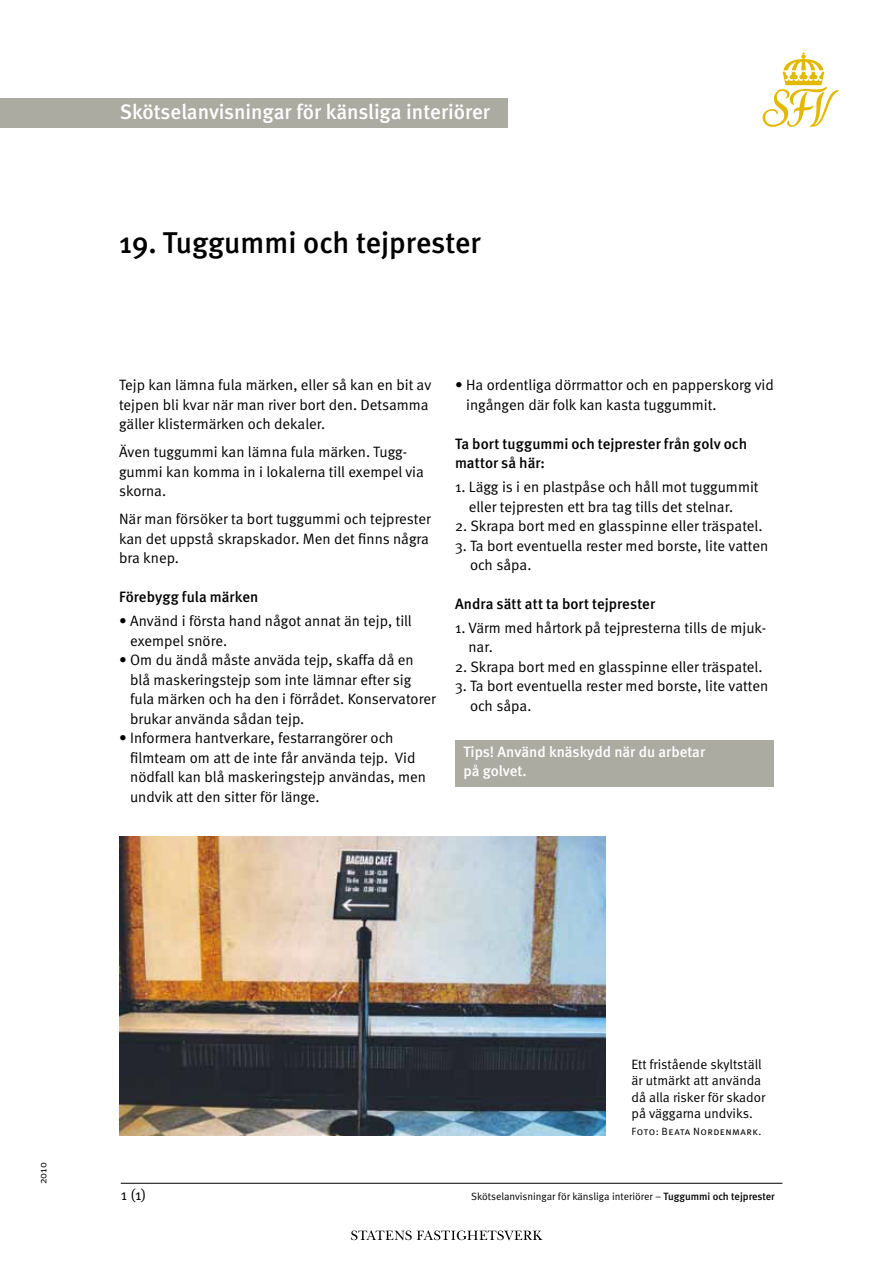
<style>
.page{position:relative;width:893px;height:1263px;background:#fff}
.page>*{position:absolute;margin:0;border:0;box-sizing:border-box;transform-origin:0 0}
.t1{font:500 30px "Meta";color:#000}
.t2{font:500 21px "Meta";color:#fff}
.t3{font:15px/19.5px "Meta Normal";color:#000}
.t4{font:500 15px/19.5px "Meta";letter-spacing:.005em;color:#000}
.t5{font:500 15px/19.5px "Meta";color:#fff}
.t6{font:13.5px/16.5px "Meta Normal";color:#000}
.t7{font:10.5px "Meta Normal";color:#000}
.t8{font:10.5px "Meta Normal Caps";letter-spacing:.045em;color:#000}
.s1{font-family:"Meta";font-weight:500}
</style>
<div class="page">
<div style="left:0;top:98px;width:508px;height:30px;background:#acaba1"></div>
<svg style="left:763px;top:52px;width:76px;height:75px"></svg>
<svg style="left:351px;top:1230px;width:191px;height:10px"></svg>
<hr style="left:121px;top:1183px;width:661px;height:1px;background:#000">
<img style="left:119px;top:837px;width:487px;height:298px">
<div style="left:455px;top:740px;width:319px;height:47px;background:#acaba1"></div>
<h2 class="t2" style="left:120px;top:99px;width:372px">Skötselanvisningar för känsliga interiörer</h2>
<h1 class="t1" style="left:119px;top:225px;width:363px">19. Tuggummi och tejprester</h1>
<p class="t3" style="left:119px;top:375px;width:314px">Tejp kan lämna fula märken, eller så kan en bit av tejpen bli kvar när man river bort den. Detsamma gäller klistermärken och dekaler.</p>
<p class="t3" style="left:119px;top:442px;width:306px">Även tuggummi kan lämna fula märken. Tug - gummi kan komma in i lokalerna till exempel via skorna.</p>
<p class="t3" style="left:119px;top:509px;width:313px">När man försöker ta bort tuggummi och tejprester kan det uppstå skrapskador. Men det finns några bra knep.</p>
<p class="t4" style="left:119px;top:587px;width:141px">Förebygg fula märken</p>
<p class="t3" style="left:130px;top:611px;width:283px;text-indent:-11px">• Använd i första hand något annat än tejp, till exempel snöre.</p>
<p class="t3" style="left:130px;top:650px;width:307px;text-indent:-11px">• Om du ändå måste anväda tejp, skaffa då en blå maskeringstejp som inte lämnar efter sig fula märken och ha den i förrådet. Konservatorer brukar använda sådan tejp.</p>
<p class="t3" style="left:130px;top:728px;width:297px;text-indent:-11px">• Informera hantverkare, festarrangörer och filmteam om att de inte får använda tejp. Vid nödfall kan blå maskeringstejp användas, men undvik att den sitter för länge.</p>
<p class="t3" style="left:466px;top:375px;width:309px;text-indent:-11px">• Ha ordentliga dörrmattor och en papperskorg vid ingången där folk kan kasta tuggummit.</p>
<p class="t4" style="left:455px;top:434px;width:294px">Ta bort tuggummi och tejprester från golv och mattor så här:</p>
<p class="t3" style="left:469px;top:477px;width:291px;text-indent:-14px">1. Lägg is i en plastpåse och håll mot tuggummit eller tejpresten ett bra tag tills det stelnar.</p>
<p class="t3" style="left:455px;top:516px;width:309px">2. Skrapa bort med en glasspinne eller träspatel.</p>
<p class="t3" style="left:470px;top:535px;width:300px;text-indent:-15px">3. Ta bort eventuella rester med borste, lite vatten och såpa.</p>
<p class="t4" style="left:455px;top:594px;width:202px">Andra sätt att ta bort tejprester</p>
<p class="t3" style="left:469px;top:618px;width:299px;text-indent:-14px">1. Värm med hårtork på tejpresterna tills de mjuk&shy;nar.</p>
<p class="t3" style="left:455px;top:657px;width:309px">2. Skrapa bort med en glasspinne eller träspatel.</p>
<p class="t3" style="left:470px;top:676px;width:300px;text-indent:-15px">3. Ta bort eventuella rester med borste, lite vatten och såpa.</p>
<p class="t5" style="left:463px;top:741px;width:243px">Tips! Använd knäskydd när du arbetar på golvet.</p>
<p class="t7" style="left:37px;top:1184px;width:24px;rotate:-90deg">2010</p>
<p class="t6" style="left:631px;top:1055px;width:135px">Ett fristående skyltställ är utmärkt att använda då alla risker för skador på väggarna undviks.</p>
<p class="t8" style="left:631px;top:1125px;width:131px">Foto: Beata Nordenmark.</p>
<p class="t3" style="left:121px;top:1185px;width:27px">1 (1)</p>
<p class="t7" style="left:471px;top:1191px;width:305px">Skötselanvisningar för känsliga interiörer – <span class="s1">Tuggummi och tejprester</span></p>
</div>
